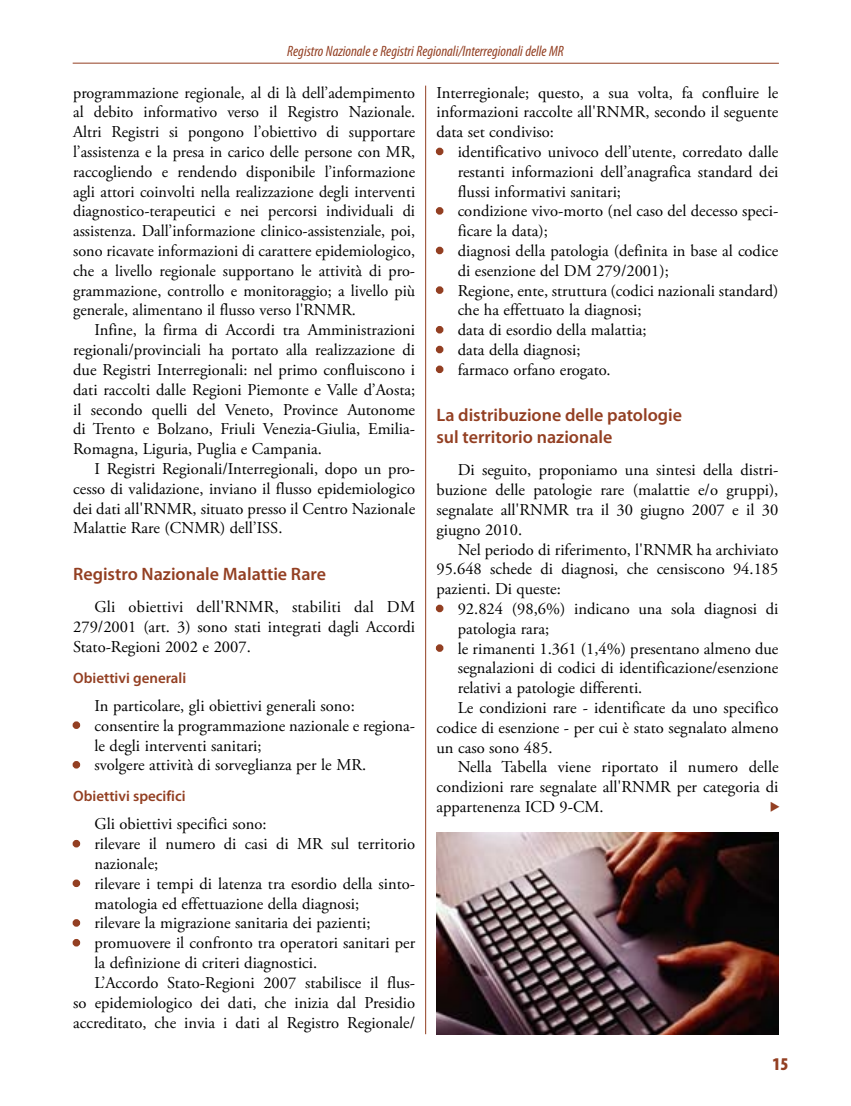
<style>
.page{position:relative;width:851px;height:1106px;background:#fff}
.page>*{position:absolute;margin:0;border:0;box-sizing:border-box;transform-origin:0 0}
.t1{font:600 18px/21.6px "Myriad Pro";color:#933f22}
.t2{font:900 condensed 18px "Myriad Pro";color:#933f22}
.t3{font:16.5px/19.8px "Adobe Garamond Pro";color:#000;text-align:justify}
.t4{font:italic condensed 15px "Myriad Pro";color:#933f22}
.t5{font:600 15px "Myriad Pro";color:#933f22}
.s1{color:#933f22}
</style>
<div class="page">
<hr style="left:73px;top:63px;width:705px;height:1px;background:#933f22">
<div style="left:73px;top:721px;width:7px;height:8px;border:3px solid #933f22;border-radius:50%"></div>
<div style="left:73px;top:761px;width:7px;height:7px;border:3px solid #933f22;border-radius:50%"></div>
<div style="left:73px;top:840px;width:7px;height:7px;border:3px solid #933f22;border-radius:50%"></div>
<div style="left:73px;top:879px;width:7px;height:8px;border:3px solid #933f22;border-radius:50%"></div>
<div style="left:73px;top:919px;width:7px;height:7px;border:3px solid #933f22;border-radius:50%"></div>
<div style="left:73px;top:939px;width:7px;height:7px;border:3px solid #933f22;border-radius:50%"></div>
<div style="left:436px;top:148px;width:7px;height:7px;border:3px solid #933f22;border-radius:50%"></div>
<div style="left:436px;top:207px;width:7px;height:8px;border:3px solid #933f22;border-radius:50%"></div>
<div style="left:436px;top:247px;width:7px;height:7px;border:3px solid #933f22;border-radius:50%"></div>
<div style="left:436px;top:286px;width:7px;height:8px;border:3px solid #933f22;border-radius:50%"></div>
<div style="left:436px;top:326px;width:7px;height:7px;border:3px solid #933f22;border-radius:50%"></div>
<div style="left:436px;top:346px;width:7px;height:7px;border:3px solid #933f22;border-radius:50%"></div>
<div style="left:436px;top:365px;width:7px;height:8px;border:3px solid #933f22;border-radius:50%"></div>
<div style="left:436px;top:604px;width:7px;height:8px;border:3px solid #933f22;border-radius:50%"></div>
<div style="left:436px;top:644px;width:7px;height:8px;border:3px solid #933f22;border-radius:50%"></div>
<hr style="left:425px;top:86px;width:1px;height:948px;background:#933f22">
<img style="left:437px;top:833px;width:341px;height:201px">
<p class="t4" style="left:287px;top:42px;width:278px">Registro Nazionale e Registri Regionali/Interregionali delle MR</p>
<p class="t3" style="left:73px;top:83px;width:343px">programmazione regionale, al di là dell’adempimento al debito informativo verso il Registro Nazionale.<br>Altri Registri si pongono l’obiettivo di supportare l’assistenza e la presa in carico delle persone con MR, raccogliendo e rendendo disponibile l’informazione agli attori coinvolti nella realizzazione degli interventi diagnostico-terapeutici e nei percorsi individuali di assistenza. Dall’informazione clinico-assistenziale, poi, sono ricavate informazioni di carattere epidemiologico, che a livello regionale supportano le attività di pro&shy;grammazione, controllo e monitoraggio; a livello più generale, alimentano il flusso verso l'RNMR.</p>
<p class="t3" style="left:73px;top:321px;width:343px;text-indent:21px">Infine, la firma di Accordi tra Amministrazioni regionali/provinciali ha portato alla realizzazione di due Registri Interregionali: nel primo confluiscono i dati raccolti dalle regioni Piemonte e Valle d’Aosta; il secondo quelli del Veneto, Province Autonome di Trento e Bolzano, Friuli Venezia-Giulia, Emilia-Romagna, Liguria, Puglia e Campania.</p>
<p class="t3" style="left:73px;top:459px;width:343px;text-indent:21px">I Registri Regionali/Interregionali, dopo un pro&shy;cesso di validazione, inviano il flusso epidemiologico dei dati all'RNMR, situato presso il Centro Nazionale Malattie Rare (CNMR) dell’ISS.</p>
<p class="t1" style="left:73px;top:562px;width:254px">Registro Nazionale Malattie Rare</p>
<p class="t3" style="left:73px;top:597px;width:343px;text-indent:21px">Gli obiettivi dell'RNMR, stabiliti dal DM 279/2001 (art. 3) sono stati integrati dagli Accordi Stato-Regioni 2002 e 2007.</p>
<p class="t5" style="left:73px;top:668px;width:115px">Obiettivi generali</p>
<p class="t3" style="left:94px;top:696px;width:262px">In particolare, gli obiettivi generali sono:</p>
<p class="t3" style="left:94px;top:716px;width:322px;text-indent:-21px"><span class="s1">•</span> consentire la programmazione nazionale e regiona&shy;le degli interventi sanitari;</p>
<p class="t3" style="left:73px;top:755px;width:294px"><span class="s1">•</span> svolgere attività di sorveglianza per le MR.</p>
<p class="t5" style="left:73px;top:786px;width:114px">Obiettivi specifici</p>
<p class="t3" style="left:94px;top:815px;width:174px">Gli obiettivi specifici sono:</p>
<p class="t3" style="left:94px;top:834px;width:322px;text-indent:-21px"><span class="s1">•</span> rilevare il numero di casi di MR sul territorio nazionale;</p>
<p class="t3" style="left:94px;top:874px;width:322px;text-indent:-21px"><span class="s1">•</span> rilevare i tempi di latenza tra esordio della sinto&shy;matologia ed effettuazione della diagnosi;</p>
<p class="t3" style="left:73px;top:914px;width:299px"><span class="s1">•</span> rilevare la migrazione sanitaria dei pazienti;</p>
<p class="t3" style="left:73px;top:933px;width:343px"><span class="s1">•</span> promuovere il confronto tra operatori sanitari per</p>
<p class="t3" style="left:94px;top:953px;width:224px">la definizione di criteri diagnostici.</p>
<p class="t3" style="left:94px;top:973px;width:322px">L’accordo Stato-Regioni 2007 stabilisce il flus-</p>
<p class="t3" style="left:73px;top:993px;width:343px">so epidemiologico dei dati, che inizia dal presidio</p>
<p class="t3" style="left:73px;top:1013px;width:343px">accreditato, che invia i dati al Registro Regionale/</p>
<p class="t3" style="left:436px;top:83px;width:343px">Interregionale; questo, a sua volta, fa confluire le informazioni raccolte all'RNMR, secondo il seguente data set condiviso:</p>
<p class="t3" style="left:457px;top:142px;width:322px;text-indent:-21px"><span class="s1">•</span> identificativo univoco dell’utente, corredato dalle restanti informazioni dell’anagrafica standard dei flussi informativi sanitari;</p>
<p class="t3" style="left:457px;top:202px;width:322px;text-indent:-21px"><span class="s1">•</span> condizione vivo-morto (nel caso del decesso speci&shy;ficare la data);</p>
<p class="t3" style="left:457px;top:241px;width:322px;text-indent:-21px"><span class="s1">•</span> diagnosi della patologia (definita in base al codice di esenzione del DM 279/2001);</p>
<p class="t3" style="left:457px;top:281px;width:322px;text-indent:-21px"><span class="s1">•</span> regione, ente, struttura (codici nazionali standard) che ha effettuato la diagnosi;</p>
<p class="t3" style="left:436px;top:321px;width:211px"><span class="s1">•</span> data di esordio della malattia;</p>
<p class="t3" style="left:436px;top:340px;width:145px"><span class="s1">•</span> data della diagnosi;</p>
<p class="t3" style="left:436px;top:360px;width:176px"><span class="s1">•</span> farmaco orfano erogato.</p>
<p class="t1" style="left:436px;top:404px;width:247px">La distribuzione delle patologie sul territorio nazionale</p>
<p class="t3" style="left:436px;top:461px;width:343px;text-indent:21px">Di seguito, proponiamo una sintesi della distri&shy;buzione delle patologie rare (malattie e/o gruppi), segnalate all'RNMR tra il 30 giugno 2007 e il 30 giugno 2010.</p>
<p class="t3" style="left:436px;top:540px;width:343px;text-indent:21px">Nel periodo di riferimento, l'RNMR ha archiviato 95.648 schede di diagnosi, che censiscono 94.185 pazienti. Di queste:</p>
<p class="t3" style="left:457px;top:599px;width:322px;text-indent:-21px"><span class="s1">•</span> 92.824 (98,6%) indicano una sola diagnosi di patologia rara;</p>
<p class="t3" style="left:436px;top:639px;width:343px"><span class="s1">•</span> le rimanenti 1.361 (1,4%) presentano almeno due</p>
<p class="t3" style="left:457px;top:659px;width:322px">segnalazioni di codici di identificazione/esenzione</p>
<p class="t3" style="left:457px;top:678px;width:186px">relativi a patologie differenti.</p>
<p class="t3" style="left:457px;top:698px;width:322px">Le condizioni rare - identificate da uno specifico</p>
<p class="t3" style="left:436px;top:718px;width:343px">codice di esenzione - per cui è stato segnalato almeno</p>
<p class="t3" style="left:436px;top:738px;width:118px">un caso sono 485.</p>
<p class="t3" style="left:457px;top:758px;width:322px">Nella Tabella viene riportato il numero delle</p>
<p class="t3" style="left:436px;top:777px;width:343px">condizioni rare segnalate all'RNMR per categoria di</p>
<p class="t3" style="left:436px;top:797px;width:169px">appartenenza ICD 9-CM.</p>
<p class="t2" style="left:772px;top:1052px;width:17px">15</p>
</div>
